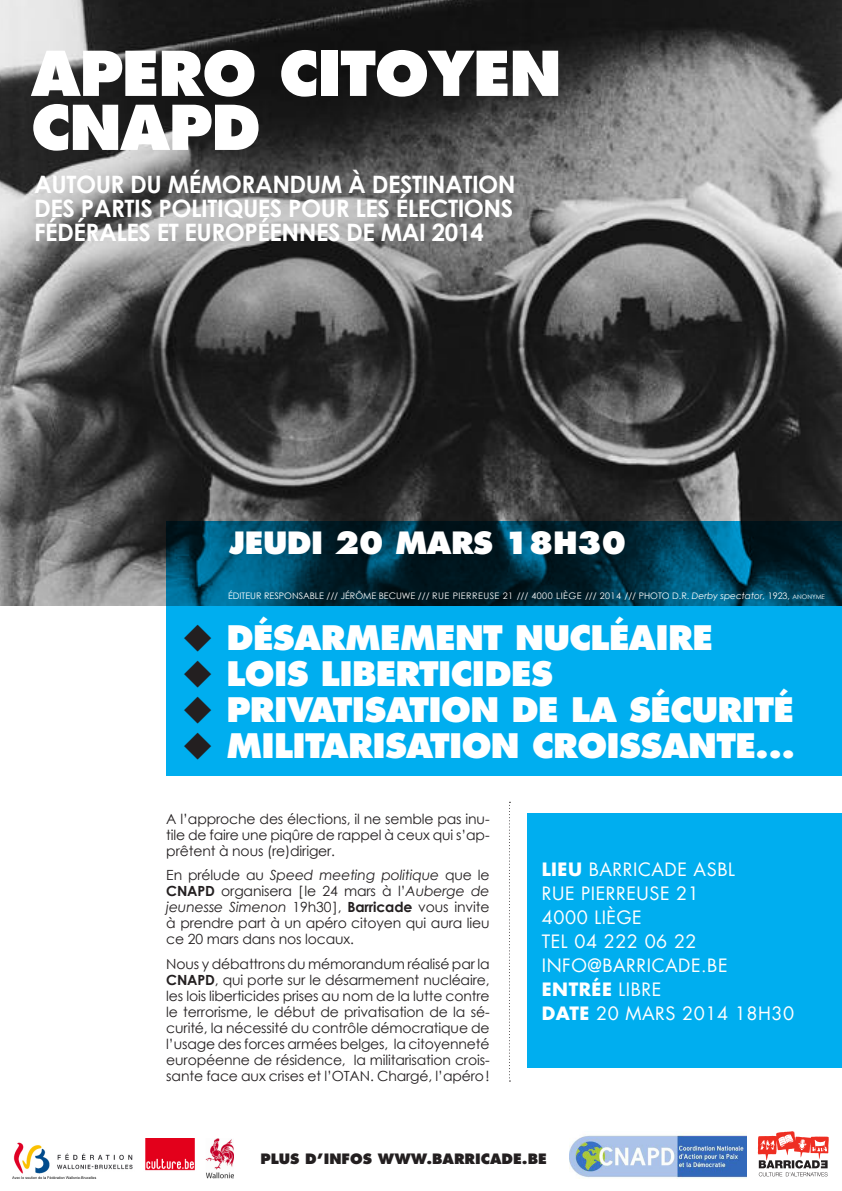
<style>
.page{position:relative;width:842px;height:1191px;background:#fff}
.page>*{position:absolute;margin:0;border:0;box-sizing:border-box;transform-origin:0 0}
.t1{font:800 60px/54px "Futura LT";letter-spacing:-.02em;color:#fff}
.t2{font:800 33px "Futura LT";letter-spacing:-.02em;color:#fff}
.t3{font:800 30px "Futura LT";letter-spacing:-.02em;color:#fff}
.t4{font:700 24px/24px "Century Gothic";letter-spacing:-.02em;color:#fff;text-align:justify}
.t5{font:18px "Futura LT";letter-spacing:.03em;color:#fff}
.t6{font:700 18px "Futura LT";letter-spacing:.03em;color:#fff}
.t7{font:14px/16px "Century Gothic";letter-spacing:-.01em;color:#231f20;text-align:justify}
.t8{font:800 14px "Futura LT";color:#231f20}
.t9{font:9px "Century Gothic";color:#fff}
.s1{font-style:italic}
.s2{font-size:6.3px}
.s3{color:#231f20}
.s4{font-weight:700}
.s5{font-weight:400}
</style>
<div class="page">
<img style="left:0;top:0;width:842px;height:605px">
<svg style="left:166px;top:522px;width:676px;height:254px;background:#0086b8"></svg>
<img style="left:12px;top:1138px;width:222px;height:40px">
<svg style="left:758px;top:1131px;width:71px;height:45px"></svg>
<svg style="left:509px;top:801px;width:1px;height:280px"></svg>
<img style="left:569px;top:1135px;width:178px;height:44px">
<div style="left:528px;top:813px;width:314px;height:255px;background:#00aeef"></div>
<p class="t1" style="left:31px;top:46px;width:532px">APERO CITOYEN<br>CNAPD</p>
<p class="t4" style="left:34px;top:171px;width:483px">AUTOUR DU MÉMORANDUM À DESTINATION DES PARTIS POLITIQUES POUR LES ÉLECTIONS FÉDÉRALES ET EUROPÉENNES DE MAI 2014</p>
<p class="t3" style="left:230px;top:523px;width:398px">JEUDI 20 MARS 18H30</p>
<p class="t9" style="left:228px;top:589px;width:598px">ÉDITEUR RESPONSABLE /// JÉRÔME BECUWE /// RUE PIERREUSE 21 /// 4000 LIÈGE /// 2014 /// PHOTO D.R. <span class="s1">Derby spectator,</span> 1923, <span class="s2">ANONYME</span></p>
<p class="t2" style="left:181px;top:617px;width:533px"><span class="s3">◆</span> DÉSARMEMENT NUCLÉAIRE</p>
<p class="t2" style="left:181px;top:653px;width:373px"><span class="s3">◆</span> LOIS LIBERTICIDES</p>
<p class="t2" style="left:181px;top:689px;width:614px"><span class="s3">◆</span> PRIVATISATION DE LA SÉCURITÉ</p>
<p class="t2" style="left:181px;top:725px;width:615px"><span class="s3">◆</span> MILITARISATION CROISSANTE...</p>
<p class="t7" style="left:166px;top:810px;width:325px">A l’approche des élections, il ne semble pas inu&shy;tile de faire une piqûre de rappel à ceux qui s’ap&shy;prêtent à nous (re)diriger.</p>
<p class="t7" style="left:166px;top:867px;width:325px">En prélude au <span class="s1">Speed meeting politique</span> que le <span class="s4">CNAPD</span> organisera [le 24 mars à l’<span class="s1">Auberge de jeunesse Simenon</span> 19h30], <span class="s4">Barricade</span> vous invite à prendre part à un apéro citoyen qui aura lieu ce 20 mars dans nos locaux.</p>
<p class="t7" style="left:166px;top:955px;width:325px">Nous y débattrons du mémorandum réalisé par la <span class="s4">CNAPD</span>, qui porte sur le désarmement nucléaire, les lois liberticides prises au nom de la lutte contre le terrorisme, le début de privatisation de la sé&shy;curité, la nécessité du contrôle démocratique de l’usage des forces armées belges, la citoyenneté européenne de résidence, la militarisation crois&shy;sante face aux crises et l’OTAN. Chargé, l’apéro!</p>
<p class="t5" style="left:542px;top:858px;width:194px"><span class="s4">LIEU</span> BARRICADE ASBL</p>
<p class="t5" style="left:542px;top:882px;width:159px">RUE PIERREUSE 21</p>
<p class="t5" style="left:542px;top:906px;width:101px">4000 LIÈGE</p>
<p class="t5" style="left:542px;top:930px;width:156px">TEL 04 222 06 22</p>
<p class="t5" style="left:542px;top:954px;width:187px">INFO@BARRICADE.BE</p>
<p class="t6" style="left:542px;top:977px;width:121px">ENTRÉE <span class="s5">LIBRE</span></p>
<p class="t5" style="left:542px;top:1002px;width:254px"><span class="s4">DATE</span> 20 MARS 2014 18H30</p>
<p class="t8" style="left:260px;top:1149px;width:288px">PLUS D’INFOS WWW.BARRICADE.BE</p>
</div>
